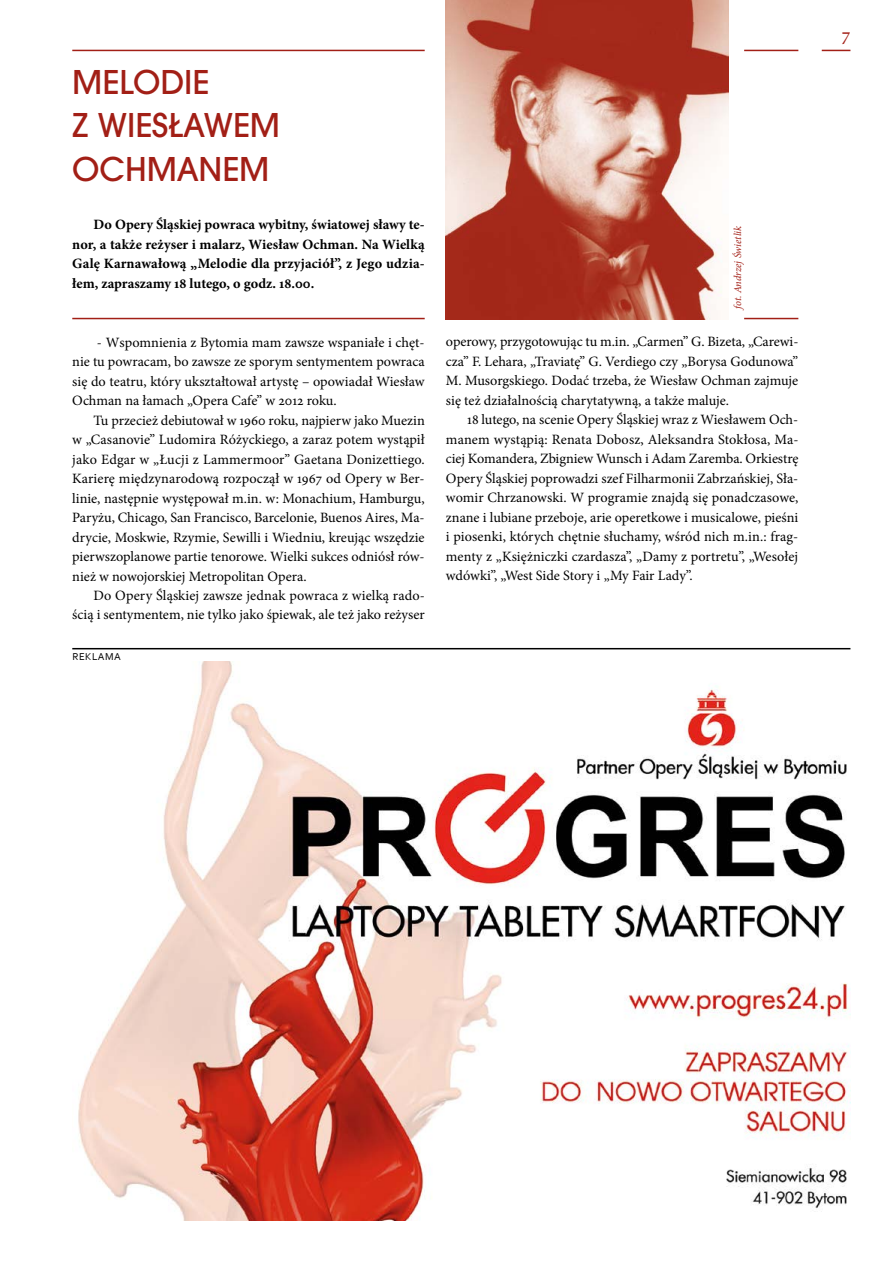
<style>
.page{position:relative;width:893px;height:1263px;background:#fff}
.page>*{position:absolute;margin:0;border:0;box-sizing:border-box;transform-origin:0 0}
.t1{font:500 36px/43.5px "Avant Garde Got Itc TOT";color:#a21f16}
.t2{font:19.5px "Minion Pro";color:#a21f16}
.t3{font:14.25px/19.5px "Minion Pro";color:#000;text-align:justify}
.t4{font:700 14.25px/19.5px "Minion Pro";letter-spacing:.005em;color:#000;text-align:justify}
.t5{font:italic 10.5px "Minion Pro";letter-spacing:-.005em;color:#a21f16}
.t6{font:10.5px "Corbel";letter-spacing:.04em;color:#000}
</style>
<div class="page">
<img style="left:446px;top:0;width:282px;height:319px">
<img style="left:78px;top:661px;width:772px;height:559px">
<hr style="left:744px;top:50px;width:54px;height:1px;background:#a21f16">
<hr style="left:72px;top:50px;width:353px;height:1px;background:#a21f16">
<hr style="left:744px;top:318px;width:54px;height:1px;background:#a21f16">
<hr style="left:72px;top:318px;width:353px;height:1px;background:#a21f16">
<svg style="left:822px;top:50px;width:28px;height:1px"></svg>
<hr style="left:72px;top:648px;width:778px;height:1px;background:#000">
<h1 class="t1" style="left:72px;top:60px;width:209px">MELODIE<br>Z WIESŁAWEM<br>OCHMANEM</h1>
<p class="t4" style="left:72px;top:215px;width:354px;text-indent:21px">Do Opery Śląskiej powraca wybitny, światowej sławy te&shy;nor, a także reżyser i malarz, Wiesław Ochman. Na Wielką Galę Karnawałową „Melodie dla przyjaciół”, z Jego udzia&shy;łem, zapraszamy 18 lutego, o godz. 18.00.</p>
<p class="t3" style="left:72px;top:332px;width:354px;text-indent:25px">- Wspomnienia z Bytomia mam zawsze wspaniałe i chęt&shy;nie tu powracam, bo zawsze ze sporym sentymentem powraca się do teatru, który ukształtował artystę – opowiadał Wiesław Ochman na łamach „Opera Cafe” w 2012 roku.</p>
<p class="t3" style="left:72px;top:410px;width:354px;text-indent:21px">Tu przecież debiutował w 1960 roku, najpierw jako Muezin w „Casanovie” Ludomira Różyckiego, a zaraz potem wystąpił jako Edgar w „Łucji z Lammermoor” Gaetana Donizettiego.<br>Karierę międzynarodową rozpoczął w 1967 od Opery w Ber&shy;linie, następnie występował m.in. w: Monachium, Hamburgu, Paryżu, Chicago, San Francisco, Barcelonie, Buenos Aires, Ma&shy;drycie, Moskwie, Rzymie, Sewilli i Wiedniu, kreując wszędzie pierwszoplanowe partie tenorowe. Wielki sukces odniósł rów&shy;nież w nowojorskiej Metropolitan Opera.</p>
<p class="t3" style="left:72px;top:586px;width:354px;text-align:right">Do Opery Śląskiej zawsze jednak powraca z wielką rado&shy;ścią i sentymentem, nie tylko jako śpiewak, ale też jako reżyser</p>
<p class="t6" style="left:72px;top:650px;width:50px">REKLAMA</p>
<p class="t5" style="left:731px;top:309px;width:84px;rotate:-90deg">fot. Andrzej Świetlik</p>
<p class="t3" style="left:446px;top:332px;width:354px">operowy, przygotowując tu m.in. „Carmen” G. Bizeta, „Carewi&shy;cza” F. Lehara, „Traviatę” G. Verdiego czy „Borysa Godunowa” M. Musorgskiego. Dodać trzeba, że Wiesław Ochman zajmuje się też działalnością charytatywną, a także maluje.</p>
<p class="t3" style="left:446px;top:410px;width:354px;text-indent:21px">18 lutego, na scenie Opery Śląskiej wraz z Wiesławem Och&shy;manem wystąpią: Renata Dobosz, Aleksandra Stokłosa, Ma&shy;ciej Komandera, Zbigniew Wunsch i Adam Zaremba. Orkiestrę Opery Śląskiej poprowadzi szef Filharmonii Zabrzańskiej, Sła&shy;womir Chrzanowski. W programie znajdą się ponadczasowe, znane i lubiane przeboje, arie operetkowe i musicalowe, pieśni i piosenki, których chętnie słuchamy, wśród nich m.in.: frag&shy;menty z „Księżniczki czardasza”, „Damy z portretu”, „Wesołej wdówki”, „West Side Story i „My Fair Lady”.</p>
<h2 class="t2" style="left:842px;top:22px;width:10px">7</h2>
</div>
